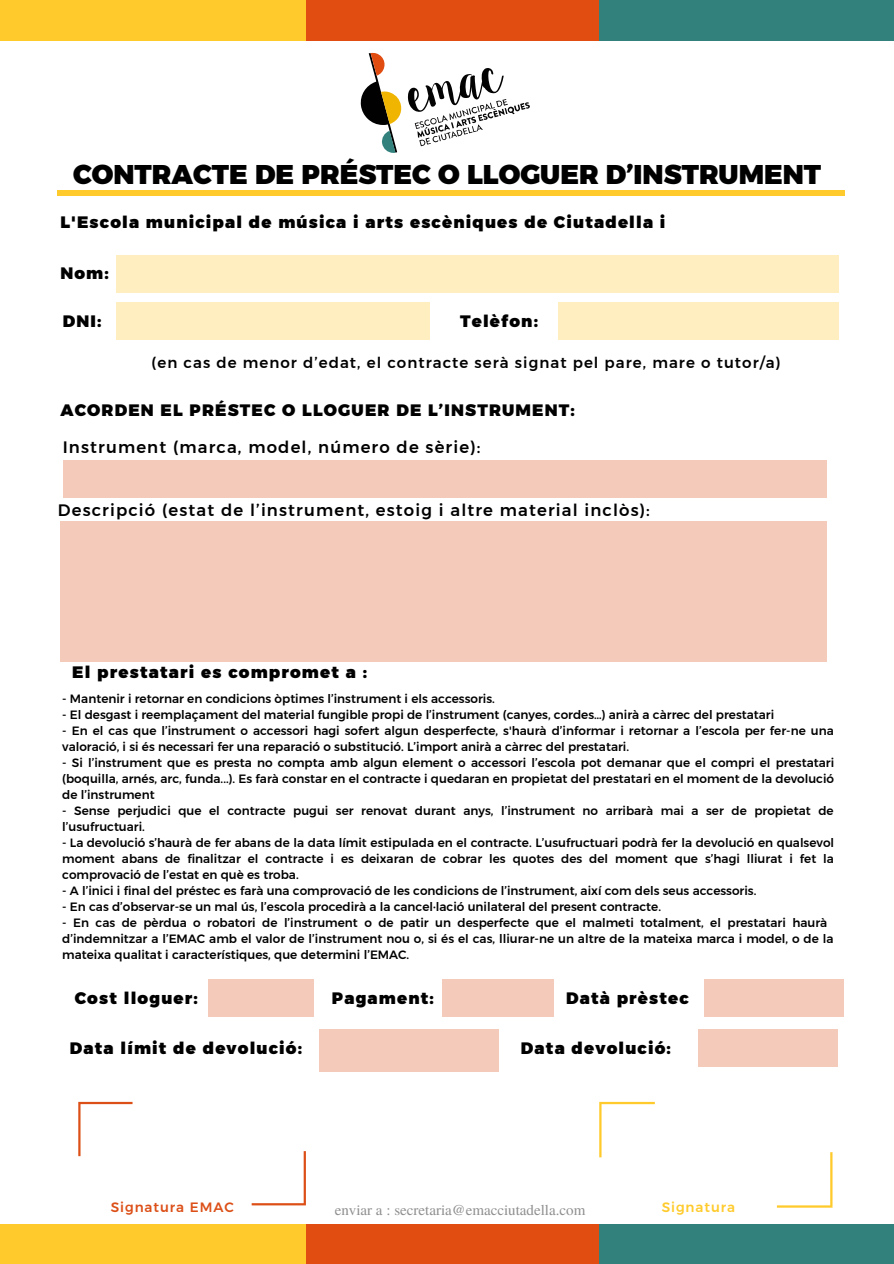
<style>
.page{position:relative;width:894px;height:1264px;background:#fff}
.page>*{position:absolute;margin:0;border:0;box-sizing:border-box;transform-origin:0 0}
.t1{font:27px "Kief Montaser Black";color:#000}
.t2{font:16.5px "Kief Montaser Black";letter-spacing:.07em;color:#000}
.t3{font:16.5px "Kief Montaser Medium";letter-spacing:.07em;color:#000}
.t4{font:15px "Kief Montaser Medium";letter-spacing:.07em;color:#000}
.t5{font:15px "Te X Gyre Termes";color:#8f8f8f}
.t6{font:13.5px "Kief Montaser Medium";letter-spacing:.07em;color:#dc4f17}
.t7{font:13.5px "Kief Montaser Medium";letter-spacing:.07em;color:#ffcb2c}
.t8{font:12px/16px "Kief Montaser Medium";color:#000}
</style>
<div class="page">
<div style="left:0;top:0;width:893px;height:1263px;background:#ffcb2c"></div>
<div style="left:306px;top:0;width:292px;height:1263px;background:#e14d11"></div>
<div style="left:599px;top:0;width:294px;height:1263px;background:#32817d"></div>
<div style="left:0;top:41px;width:893px;height:1182px;background:#fff"></div>
<div style="left:58px;top:190px;width:787px;height:6px;background:#ffcb2c"></div>
<svg style="left:360px;top:52px;width:169px;height:101px"></svg>
<div style="left:117px;top:255px;width:721px;height:37px;background:#ffefc0"></div>
<div style="left:117px;top:303px;width:312px;height:37px;background:#ffefc0"></div>
<div style="left:63px;top:461px;width:763px;height:37px;background:#f4cbba"></div>
<div style="left:60px;top:521px;width:766px;height:141px;background:#f4cbba"></div>
<svg style="left:599px;top:1101px;width:55px;height:56px"></svg>
<svg style="left:776px;top:1152px;width:56px;height:55px"></svg>
<div style="left:558px;top:303px;width:280px;height:37px;background:#ffefc0"></div>
<div style="left:207px;top:979px;width:106px;height:37px;background:#f4cbba"></div>
<div style="left:704px;top:979px;width:139px;height:37px;background:#f4cbba"></div>
<div style="left:442px;top:979px;width:112px;height:37px;background:#f4cbba"></div>
<div style="left:320px;top:1029px;width:179px;height:43px;background:#f4cbba"></div>
<div style="left:698px;top:1029px;width:139px;height:37px;background:#f4cbba"></div>
<svg style="left:78px;top:1101px;width:54px;height:55px"></svg>
<svg style="left:251px;top:1151px;width:55px;height:54px"></svg>
<p class="t1" style="left:73px;top:158px;width:749px">CONTRACTE DE PRÉSTEC O LLOGUER D’INSTRUMENT</p>
<p class="t2" style="left:60px;top:212px;width:606px">L'Escola municipal de música i arts escèniques de Ciutadella i</p>
<p class="t2" style="left:60px;top:263px;width:50px">Nom:</p>
<p class="t2" style="left:63px;top:311px;width:40px">DNI:</p>
<p class="t2" style="left:460px;top:311px;width:79px">Telèfon:</p>
<p class="t4" style="left:151px;top:353px;width:630px">(en cas de menor d’edat, el contracte serà signat pel pare, mare o tutor/a)</p>
<p class="t2" style="left:60px;top:400px;width:516px">ACORDEN EL PRÉSTEC O LLOGUER DE L’INSTRUMENT:</p>
<p class="t3" style="left:63px;top:437px;width:419px">Instrument (marca, model, número de sèrie):</p>
<p class="t3" style="left:58px;top:500px;width:593px">Descripció (estat de l’instrument, estoig i altre material inclòs):</p>
<p class="t2" style="left:72px;top:662px;width:296px">El prestatari es compromet a :</p>
<p class="t8" style="left:62px;top:690px;width:434px">- Mantenir i retornar en condicions òptimes l’instrument i els accessoris.</p>
<p class="t8" style="left:62px;top:706px;width:713px">- El desgast i reemplaçament del material fungible propi de l’instrument (canyes, cordes…) anirà a càrrec del prestatari</p>
<p class="t8" style="left:62px;top:722px;width:772px">- En el cas que l’instrument o accessori hagi sofert algun desperfecte, s'haurà d’informar i retornar a l’escola per fer-ne una valoració, i si és necessari fer una reparació o substitució. L’import anirà a càrrec del prestatari.</p>
<p class="t8" style="left:62px;top:754px;width:773px;text-align:justify">- Si l’instrument que es presta no compta amb algun element o accessori l’escola pot demanar que el compri el prestatari (boquilla, arnés, arc, funda...). Es farà constar en el contracte i quedaran en propietat del prestatari en el moment de la devolució de l’instrument</p>
<p class="t8" style="left:62px;top:802px;width:772px">- Sense perjudici que el contracte pugui ser renovat durant anys, l’instrument no arribarà mai a ser de propietat de l’usufructuari.</p>
<p class="t8" style="left:62px;top:834px;width:773px;text-align:justify">- La devolució s’haurà de fer abans de la data límit estipulada en el contracte. L’usufructuari podrà fer la devolució en qualsevol moment abans de finalitzar el contracte i es deixaran de cobrar les quotes des del moment que s’hagi lliurat i fet la comprovació de l’estat en què es troba.</p>
<p class="t8" style="left:62px;top:882px;width:695px">- A l’inici i final del préstec es farà una comprovació de les condicions de l’instrument, així com dels seus accessoris.</p>
<p class="t8" style="left:62px;top:898px;width:600px">- En cas d’observar-se un mal ús, l’escola procedirà a la cancel·lació unilateral del present contracte.</p>
<p class="t8" style="left:62px;top:914px;width:772px">- En cas de pèrdua o robatori de l’instrument o de patir un desperfecte que el malmeti totalment, el prestatari haurà d’indemnitzar a l’EMAC amb el valor de l’instrument nou o, si és el cas, lliurar-ne un altre de la mateixa marca i model, o de la mateixa qualitat i característiques, que determini l’EMAC.</p>
<p class="t2" style="left:75px;top:987px;width:125px">Cost lloguer:</p>
<p class="t2" style="left:70px;top:1037px;width:234px">Data límit de devolució:</p>
<p class="t2" style="left:332px;top:987px;width:103px">Pagament:</p>
<p class="t2" style="left:566px;top:987px;width:124px">Datà prèstec</p>
<p class="t2" style="left:521px;top:1037px;width:151px">Data devolució:</p>
<p class="t6" style="left:111px;top:1199px;width:125px">Signatura EMAC</p>
<p class="t5" style="left:334px;top:1198px;width:252px">enviar a : secretaria@emacciutadella.com</p>
<p class="t7" style="left:661px;top:1199px;width:75px">Signatura</p>
</div>
